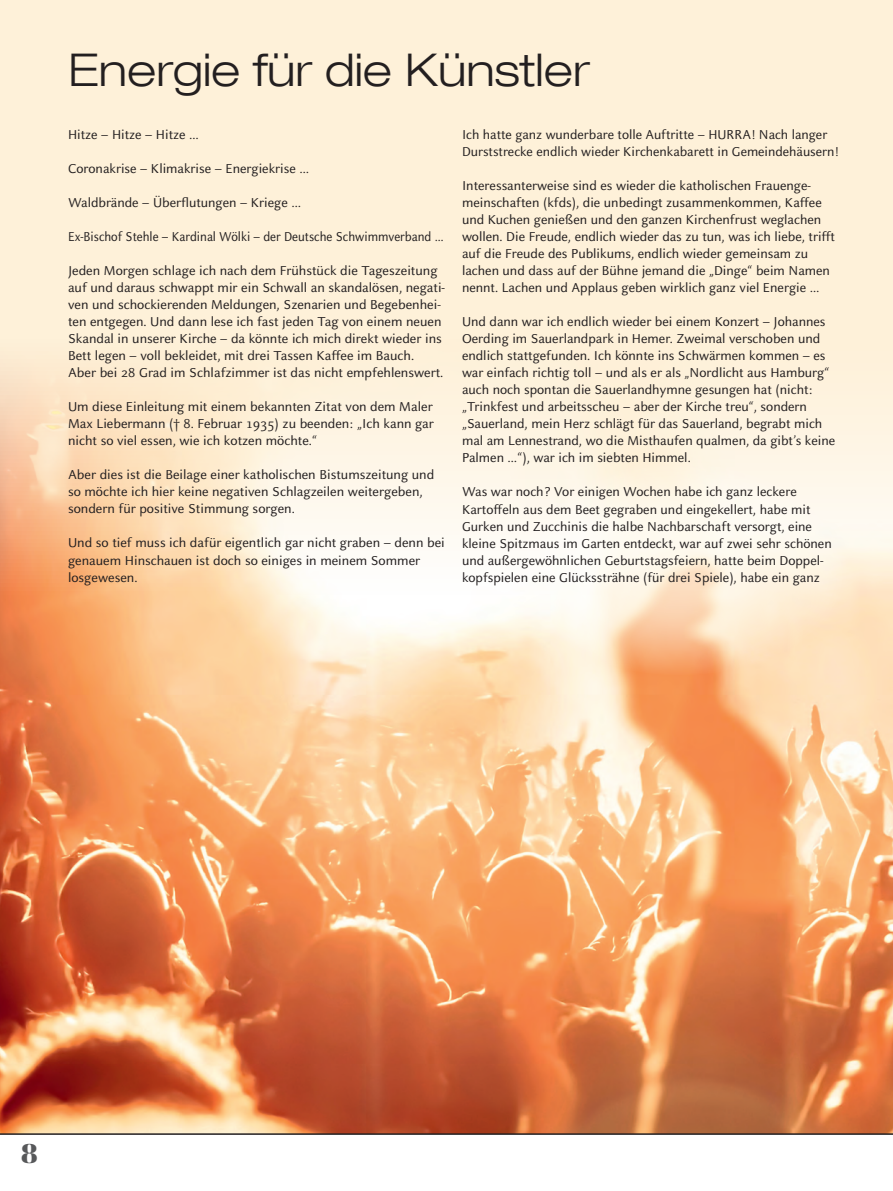
<style>
.page{position:relative;width:893px;height:1191px;background:#fff}
.page>*{position:absolute;margin:0;border:0;box-sizing:border-box;transform-origin:0 0}
.t1{font:300 expanded 45px "Helvetica Neue LT Com";color:#231f20}
.t2{font:27px "Abril Fatface";color:#57585a}
.t3{font:14.25px/17px "Celeste Sans";color:#231f20}
.t4{font:14.25px "Celeste Sans";color:#231f20;scale:.92 1}
</style>
<div class="page">
<div style="left:0;top:0;width:893px;height:1133px;background:#fef1d9"></div>
<img style="left:0;top:367px;width:893px;height:766px">
<svg style="left:511px;top:462px;width:338px;height:213px;fill:#fef7e9"></svg>
<hr style="left:0;top:1133px;width:893px;height:1px;background:#231f20">
<h1 class="t1" style="left:68px;top:42px;width:523px">Energie für die Künstler</h1>
<p class="t3" style="left:68px;top:126px;width:133px">Hitze – Hitze – Hitze …</p>
<p class="t3" style="left:68px;top:160px;width:243px">Coronakrise – Klimakrise – Energiekrise …</p>
<p class="t3" style="left:68px;top:194px;width:235px">Waldbrände – Überflutungen – Kriege …</p>
<p class="t4" style="left:68px;top:229px;width:410px">Ex-Bischof Stehle – Kardinal Wölki – der Deutsche Schwimmverband …</p>
<p class="t3" style="left:68px;top:262px;width:378px">Jeden Morgen schlage ich nach dem Frühstück die Tageszeitung auf und daraus schwappt mir ein Schwall an skandalösen, negati&shy;ven und schockierenden Meldungen, Szenarien und Begebenhei&shy;ten entgegen. Und dann lese ich fast jeden Tag von einem neuen Skandal in unserer Kirche – da könnte ich mich direkt wieder ins Bett legen – voll bekleidet, mit drei Tassen Kaffee im Bauch.<br>Aber bei 28 Grad im Schlafzimmer ist das nicht empfehlenswert.</p>
<p class="t3" style="left:68px;top:398px;width:367px;text-align:justify">Um diese Einleitung mit einem bekannten Zitat von dem Maler Max Liebermann († 8. Februar 1935) zu beenden: „Ich kann gar nicht so viel essen, wie ich kotzen möchte.“</p>
<p class="t3" style="left:68px;top:466px;width:368px">Aber dies ist die Beilage einer katholischen Bistumszeitung und so möchte ich hier keine negativen Schlagzeilen weitergeben, sondern für positive Stimmung sorgen.</p>
<p class="t3" style="left:68px;top:534px;width:378px">Und so tief muss ich dafür eigentlich gar nicht graben – denn bei genauem Hinschauen ist doch so einiges in meinem Sommer losgewesen.</p>
<p class="t3" style="left:462px;top:126px;width:378px">Ich hatte ganz wunderbare tolle Auftritte – HURRA! Nach langer<br>Durststrecke endlich wieder Kirchenkabarett in Gemeindehäusern!</p>
<p class="t3" style="left:462px;top:177px;width:374px">Interessanterweise sind es wieder die katholischen Frauenge&shy;meinschaften (kfds), die unbedingt zusammenkommen, Kaffee und Kuchen genießen und den ganzen Kirchenfrust weglachen wollen. Die Freude, endlich wieder das zu tun, was ich liebe, trifft auf die Freude des Publikums, endlich wieder gemeinsam zu lachen und dass auf der Bühne jemand die „Dinge“ beim Namen nennt. Lachen und Applaus geben wirklich ganz viel Energie …</p>
<p class="t3" style="left:462px;top:313px;width:375px">Und dann war ich endlich wieder bei einem Konzert – Johannes Oerding im Sauerlandpark in Hemer. Zweimal verschoben und endlich stattgefunden. Ich könnte ins Schwärmen kommen – es war einfach richtig toll – und als er als „Nordlicht aus Hamburg“ auch noch spontan die Sauerlandhymne gesungen hat (nicht: „Trinkfest und arbeitsscheu – aber der Kirche treu“, sondern „Sauerland, mein Herz schlägt für das Sauerland, begrabt mich mal am Lennestrand, wo die Misthaufen qualmen, da gibt’s keine Palmen …“), war ich im siebten Himmel.</p>
<p class="t3" style="left:462px;top:484px;width:371px">Was war noch? Vor einigen Wochen habe ich ganz leckere Kartoffeln aus dem Beet gegraben und eingekellert, habe mit Gurken und Zucchinis die halbe Nachbarschaft versorgt, eine kleine Spitzmaus im Garten entdeckt, war auf zwei sehr schönen und außergewöhnlichen Geburtstagsfeiern, hatte beim Doppel&shy;kopfspielen eine Glückssträhne (für drei Spiele), habe ein ganz</p>
<h2 class="t2" style="left:21px;top:1134px;width:18px">8</h2>
</div>
